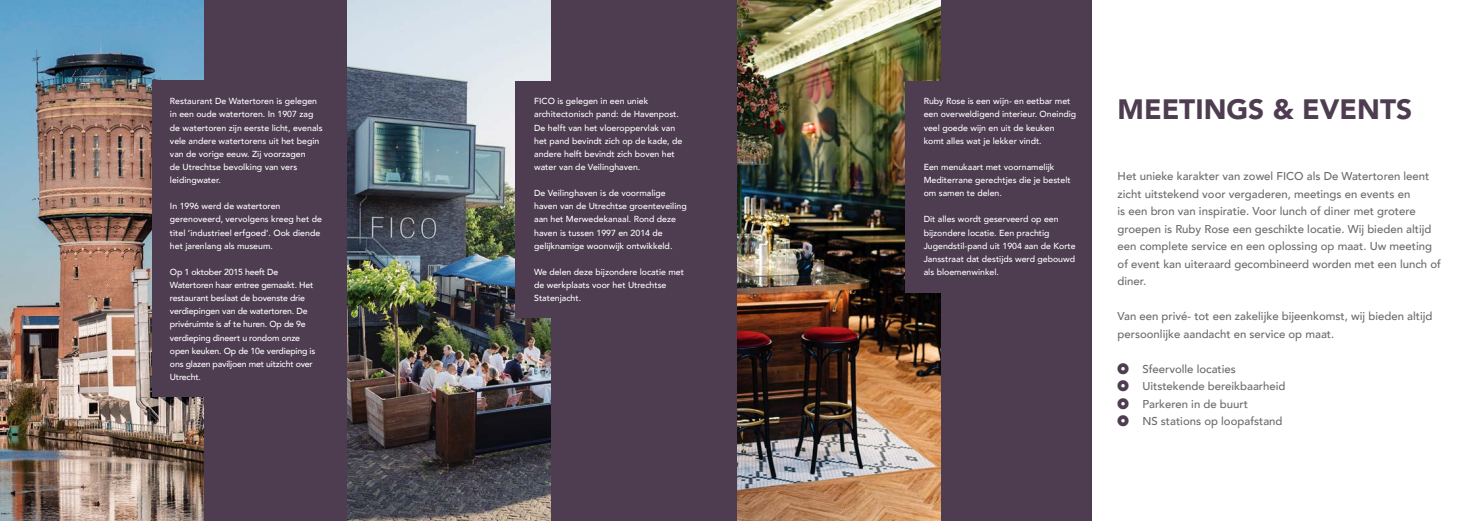
<style>
.page{position:relative;width:1474px;height:521px;background:#fff}
.page>*{position:absolute;margin:0;border:0;box-sizing:border-box;transform-origin:0 0}
.t1{font:900 28px "Avenir";color:#4e3c51}
.t2{font:500 11.38px/17.5px "Avenir";color:#6a6a6a}
.t3{font:500 8.75px/13.1px "Avenir";color:#fff}
.t4{font:500 8.75px/13.1px "Avenir";letter-spacing:-.02em;color:#fff}
</style>
<div class="page">
<div style="left:0;top:0;width:1091px;height:521px;background:#4e3c51"></div>
<img style="left:347px;top:0;width:204px;height:521px">
<img style="left:737px;top:0;width:203px;height:521px">
<img style="left:0;top:0;width:203px;height:521px">
<div style="left:153px;top:81px;width:123px;height:316px;background:#4e3c51"></div>
<div style="left:515px;top:81px;width:124px;height:236px;background:#4e3c51"></div>
<div style="left:905px;top:81px;width:123px;height:211px;background:#4e3c51"></div>
<p class="t3" style="left:170px;top:94px;width:154px">Restaurant De Watertoren is gelegen in een oude watertoren. In 1907 zag de watertoren zijn eerste licht, evenals vele andere watertorens uit het begin van de vorige eeuw. Zij voorzagen<br>de Utrechtse bevolking van vers leidingwater.</p>
<p class="t3" style="left:170px;top:199px;width:153px">In 1996 werd de watertoren gerenoveerd, vervolgens kreeg het de titel ‘industrieel erfgoed’. Ook diende het jarenlang als museum.</p>
<p class="t4" style="left:170px;top:265px;width:147px">Op 1 oktober 2015 heeft De<br>Watertoren haar entree gemaakt. Het restaurant beslaat de bovenste drie verdiepingen van de watertoren. De privéruimte is af te huren. Op de 9e verdieping dineert u rondom onze open keuken. Op de 10e verdieping is ons glazen paviljoen met uitzicht over<br>Utrecht.</p>
<p class="t3" style="left:534px;top:94px;width:150px">FICO is gelegen in een uniek architectonisch pand: de Havenpost.<br>De helft van het vloeroppervlak van het pand bevindt zich op de kade, de andere helft bevindt zich boven het water van de Veilinghaven.</p>
<p class="t3" style="left:534px;top:186px;width:154px">De Veilinghaven is de voormalige haven van de Utrechtse groenteveiling aan het Merwedekanaal. Rond deze haven is tussen 1997 en 2014 de gelijknamige woonwijk ontwikkeld.</p>
<p class="t3" style="left:534px;top:265px;width:151px">We delen deze bijzondere locatie met de werkplaats voor het Utrechtse<br>Statenjacht.</p>
<p class="t3" style="left:923px;top:94px;width:154px">Ruby Rose is een wijn- en eetbar met een overweldigend interieur. Oneindig veel goede wijn en uit de keuken komt alles wat je lekker vindt.</p>
<p class="t3" style="left:923px;top:160px;width:148px">Een menukaart met voornamelijk<br>Mediterrane gerechtjes die je bestelt om samen te delen.</p>
<p class="t3" style="left:923px;top:212px;width:153px">Dit alles wordt geserveerd op een bijzondere locatie. Een prachtig<br>Jugendstil-pand uit 1904 aan de Korte<br>Jansstraat dat destijds werd gebouwd als bloemenwinkel.</p>
<h1 class="t1" style="left:1117px;top:85px;width:296px">MEETINGS &amp; EVENTS</h1>
<p class="t2" style="left:1117px;top:167px;width:325px">Het unieke karakter van zowel FICO als De Watertoren leent zicht uitstekend voor vergaderen, meetings en events en<br>is een bron van inspiratie. Voor lunch of diner met grotere groepen is Ruby Rose een geschikte locatie. Wij bieden altijd een complete service en een oplossing op maat. Uw meeting of event kan uiteraard gecombineerd worden met een lunch of diner.</p>
<h2 class="t2" style="left:1117px;top:307px;width:316px">Van een privé- tot een zakelijke bijeenkomst, wij bieden altijd persoonlijke aandacht en service op maat.</h2>
<h2 class="t2" style="left:1142px;top:359px;width:145px">Sfeervolle locaties<br>Uitstekende bereikbaarheid<br>Parkeren in de buurt<br>NS stations op loopafstand</h2>
</div>
